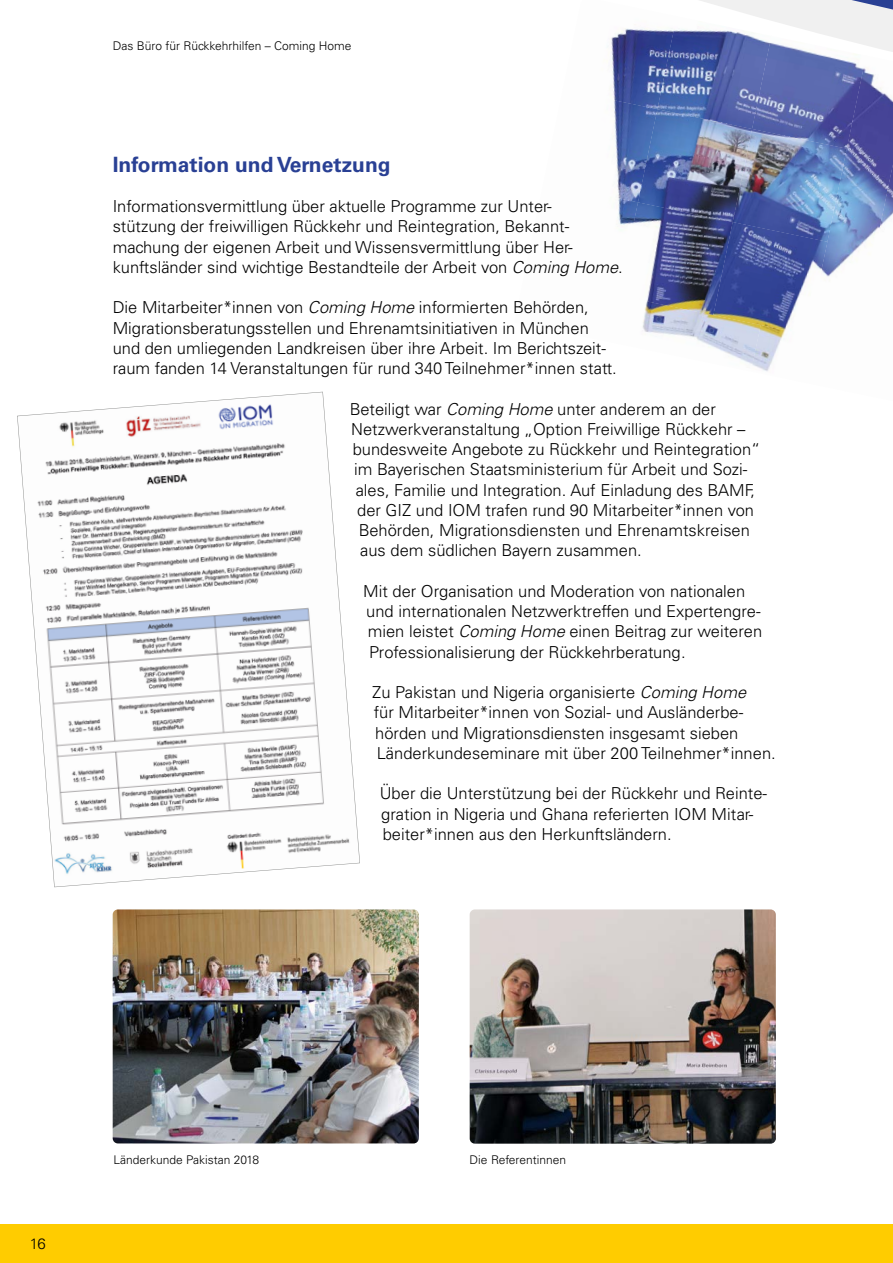
<style>
.page{position:relative;width:893px;height:1263px;background:#fff}
.page>*{position:absolute;margin:0;border:0;box-sizing:border-box;transform-origin:0 0}
.t1{font:700 21px "Univers LT Pro 65";color:#294094}
.t2{font:300 16.5px/20.2px "Univers";color:#000}
.t3{font:300 15px "Univers";color:#000}
.t4{font:300 12px "Univers";color:#000}
.s1{font-style:italic}
</style>
<div class="page">
<svg style="left:700px;top:0;width:193px;height:52px;fill:#f0f0f0"></svg>
<div style="left:0;top:1225px;width:893px;height:38px;background:#fc0"></div>
<img style="left:113px;top:909px;width:306px;height:234px">
<img style="left:470px;top:909px;width:306px;height:235px">
<svg style="left:17px;top:392px;width:343px;height:495px"></svg>
<img style="left:607px;top:28px;width:50px;height:61px">
<img style="left:657px;top:16px;width:114px;height:93px">
<img style="left:752px;top:36px;width:114px;height:93px">
<img style="left:818px;top:56px;width:75px;height:221px">
<img style="left:613px;top:89px;width:44px;height:94px">
<img style="left:638px;top:109px;width:114px;height:93px">
<img style="left:733px;top:129px;width:114px;height:113px">
<img style="left:846px;top:163px;width:47px;height:114px">
<img style="left:617px;top:183px;width:21px;height:35px">
<img style="left:618px;top:202px;width:115px;height:74px">
<img style="left:713px;top:222px;width:114px;height:103px">
<img style="left:798px;top:288px;width:29px;height:37px">
<img style="left:642px;top:276px;width:119px;height:88px">
<img style="left:751px;top:325px;width:38px;height:46px">
<p class="t4" style="left:113px;top:39px;width:240px">Das Büro für Rückkehrhilfen – Coming Home</p>
<p class="t1" style="left:113px;top:149px;width:279px">Information und Vernetzung</p>
<p class="t2" style="left:113px;top:196px;width:512px">Informationsvermittlung über aktuelle Programme zur Unter-<br>stützung der freiwilligen Rückkehr und Reinte gration, Bekannt&shy;machung der eigenen Arbeit und Wissensvermittlung über Her&shy;kunftsländer sind wichtige Bestandteile der Arbeit von <span class="s1">Coming Home</span>.</p>
<p class="t2" style="left:113px;top:297px;width:506px">Die Mitarbeiter*innen von <span class="s1">Coming Home</span> informierten Behörden, Migrationsberatungsstellen und Ehrenamts initiativen in München und den umliegenden Landkreisen über ihre Arbeit. Im Berichtszeit&shy;raum fanden 14 Veranstaltungen für rund 340 Teilnehmer*innen statt.</p>
<p class="t2" style="left:350px;top:399px;width:368px">Beteiligt war <span class="s1">Coming Home</span> unter anderem an der</p>
<p class="t2" style="left:351px;top:419px;width:396px">Netzwerkveranstaltung „Option Freiwillige Rückkehr –</p>
<p class="t2" style="left:353px;top:439px;width:409px">bundesweite Angebote zu Rückkehr und Reintegra tion“</p>
<p class="t2" style="left:354px;top:459px;width:395px">im Bayerischen Staatsministerium für Arbeit und Sozi-</p>
<p class="t2" style="left:356px;top:480px;width:401px">ales, Familie und Integration. Auf Einladung des BAMF,</p>
<p class="t2" style="left:357px;top:500px;width:398px">der GIZ und IOM trafen rund 90 Mitarbeiter*innen von</p>
<p class="t2" style="left:359px;top:520px;width:393px">Behörden, Migrationsdiensten und Ehrenamtskreisen</p>
<p class="t2" style="left:360px;top:540px;width:283px">aus dem südlichen Bayern zusammen.</p>
<p class="t2" style="left:363px;top:581px;width:401px">Mit der Organisation und Moderation von nationalen und internationalen Netzwerktreffen und Expertengre&shy;mien leistet <span class="s1">Coming Home</span> einen Beitrag zur weiteren Professionalisierung der Rückkehrberatung.</p>
<p class="t2" style="left:372px;top:682px;width:405px">Zu Pakistan und Nigeria organisierte <span class="s1">Coming Home<br></span>für Mitarbeiter*innen von Sozial- und Ausländerbe&shy;hörden und Migrationsdiensten insgesamt sieben Länderkunde seminare mit über 200 Teilnehmer*innen.</p>
<p class="t2" style="left:380px;top:783px;width:389px">Über die Unterstützung bei der Rückkehr und Reinte&shy;gration in Nigeria und Ghana referierten IOM Mitar&shy;beiter*innen aus den Herkunftsländern.</p>
<p class="t3" style="left:30px;top:1235px;width:17px">16</p>
<p class="t4" style="left:113px;top:1152px;width:147px">Länderkunde Pakistan 2018</p>
<p class="t4" style="left:470px;top:1152px;width:98px">Die Referentinnen</p>
</div>
